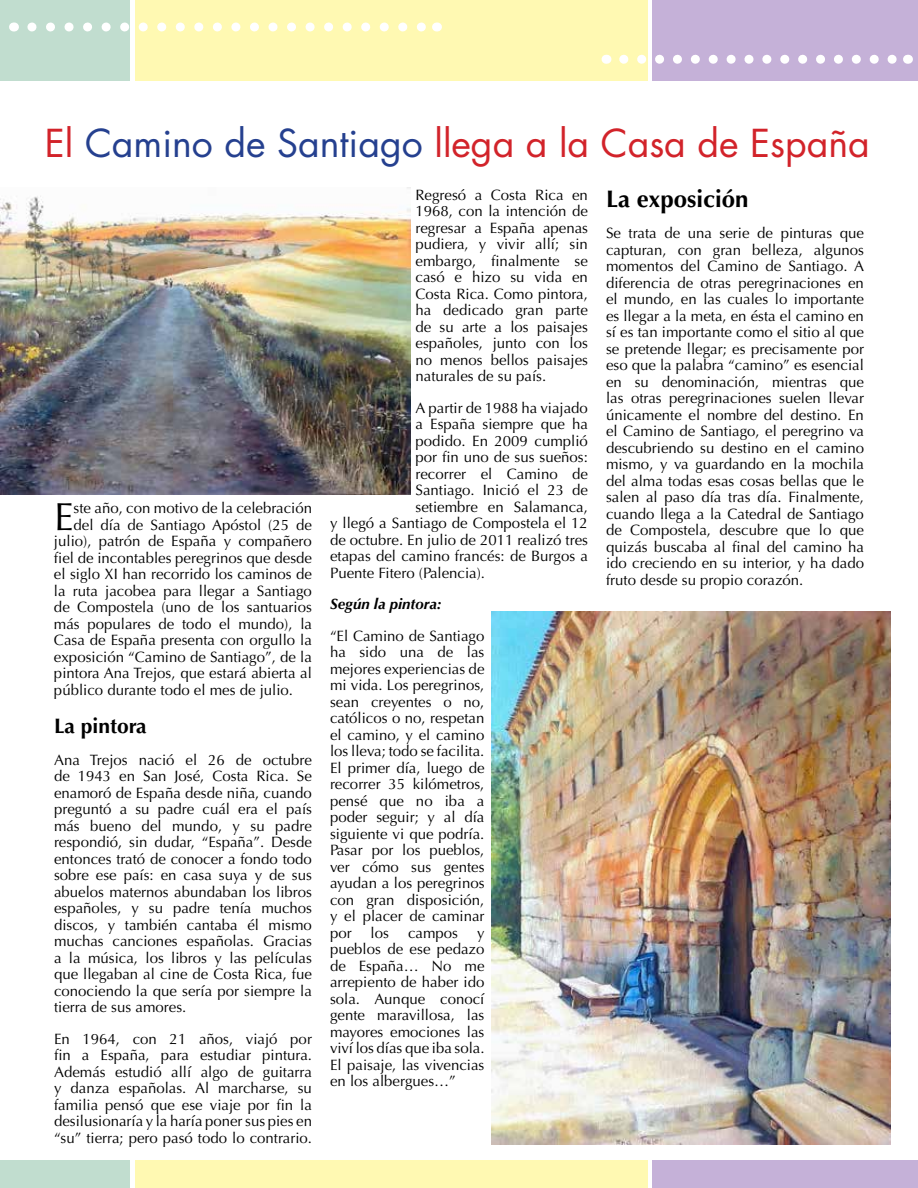
<style>
.page{position:relative;width:918px;height:1188px;background:#fff}
.page>*{position:absolute;margin:0;border:0;box-sizing:border-box;transform-origin:0 0}
.t1{font:39.15px "Optima LT Std";color:#000}
.t2{font:37.5px "Futura";color:#d2232a}
.t3{font:700 24px "Optima LT Std";color:#000}
.t4{font:700 21px "Optima LT Std";color:#000}
.t5{font:15px/16.5px "Optima LT Std";color:#000;text-align:justify}
.t6{font:italic 700 15px "Optima LT Std";color:#000}
.s1{color:#25408f}
</style>
<div class="page">
<div style="left:135px;top:0;width:512px;height:81px;background:#fff9b2"></div>
<div style="left:135px;top:1161px;width:512px;height:27px;background:#fff9b2"></div>
<div style="left:0;top:0;width:130px;height:81px;background:#c1ddcf"></div>
<div style="left:0;top:1161px;width:130px;height:27px;background:#c1ddcf"></div>
<div style="left:652px;top:0;width:266px;height:81px;background:#c5b1d8"></div>
<div style="left:652px;top:1161px;width:266px;height:27px;background:#c5b1d8"></div>
<svg style="left:624px;top:55px;width:273px;height:9px"></svg>
<svg style="left:32px;top:22px;width:394px;height:10px"></svg>
<img style="left:492px;top:612px;width:399px;height:533px">
<img style="left:0;top:187px;width:410px;height:308px">
<h2 class="t2" style="left:45px;top:117px;width:826px">El <span class="s1">Camino de Santiago</span> llega a la Casa de España</h2>
<h1 class="t1" style="left:54px;top:494px;width:21px">E</h1>
<p class="t5" style="left:74px;top:500px;width:240px">ste año, con motivo de la celebración</p>
<p class="t5" style="left:74px;top:517px;width:240px">del día de Santiago Apóstol (25 de</p>
<p class="t5" style="left:54px;top:533px;width:259px">julio), patrón de España y compañero</p>
<p class="t5" style="left:54px;top:550px;width:260px">fiel de incontables peregrinos que desde</p>
<p class="t5" style="left:54px;top:566px;width:260px">el siglo XI han recorrido los caminos de</p>
<p class="t5" style="left:54px;top:583px;width:260px">la ruta jacobea para llegar a Santiago</p>
<p class="t5" style="left:54px;top:599px;width:259px">de Compostela (uno de los santuarios</p>
<p class="t5" style="left:54px;top:616px;width:260px">más populares de todo el mundo), la</p>
<p class="t5" style="left:54px;top:632px;width:259px">Casa de España presenta con orgullo la</p>
<p class="t5" style="left:54px;top:649px;width:259px">exposición “Camino de Santiago”, de la</p>
<p class="t5" style="left:54px;top:665px;width:259px">pintora Ana Trejos, que estará abierta al</p>
<p class="t5" style="left:54px;top:682px;width:241px">público durante todo el mes de julio.</p>
<h3 class="t4" style="left:54px;top:714px;width:94px">La pintora</h3>
<p class="t5" style="left:54px;top:751px;width:260px">Ana Trejos nació el 26 de octubre de 1943 en San José, Costa Rica. Se enamoró de España desde niña, cuando preguntó a su padre cuál era el país más bueno del mundo, y su padre respondió, sin dudar, “España”. Desde entonces trató de conocer a fondo todo sobre ese país: en casa suya y de sus abuelos maternos abundaban los libros españoles, y su padre tenía muchos discos, y también cantaba él mismo muchas canciones españolas. Gracias a la música, los libros y las películas que llegaban al cine de Costa Rica, fue conociendo la que sería por siempre la tierra de sus amores.</p>
<p class="t5" style="left:54px;top:1030px;width:260px">En 1964, con 21 años, viajó por fin a España, para estudiar pintura.<br>Además estudió allí algo de guitarra y danza españolas. Al marcharse, su familia pensó que ese viaje por fin la desilusionaría y la haría poner sus pies en “su” tierra; pero pasó todo lo contrario.</p>
<p class="t5" style="left:416px;top:187px;width:174px">Regresó a Costa Rica en 1968, con la intención de regresar a España apenas pudiera, y vivir allí; sin embargo, finalmente se casó e hizo su vida en Costa Rica. Como pintora, ha dedicado gran parte de su arte a los paisajes españoles, junto con los no menos bellos paisajes naturales de su país.</p>
<p class="t5" style="left:416px;top:400px;width:174px">A partir de 1988 ha viajado</p>
<p class="t5" style="left:416px;top:416px;width:174px">a España siempre que ha</p>
<p class="t5" style="left:416px;top:433px;width:174px">podido. En 2009 cumplió</p>
<p class="t5" style="left:416px;top:449px;width:174px">por fin uno de sus sueños:</p>
<p class="t5" style="left:416px;top:466px;width:174px">recorrer el Camino de</p>
<p class="t5" style="left:416px;top:482px;width:174px">Santiago. Inició el 23 de</p>
<p class="t5" style="left:416px;top:499px;width:174px">setiembre en Salamanca,</p>
<p class="t5" style="left:330px;top:515px;width:259px">y llegó a Santiago de Compostela el 12</p>
<p class="t5" style="left:330px;top:532px;width:260px">de octubre. En julio de 2011 realizó tres</p>
<p class="t5" style="left:330px;top:548px;width:259px">etapas del camino francés: de Burgos a</p>
<p class="t5" style="left:330px;top:565px;width:157px">Puente Fitero (Palencia).</p>
<p class="t6" style="left:330px;top:596px;width:113px">Según la pintora:</p>
<p class="t5" style="left:330px;top:628px;width:156px">“El Camino de Santiago ha sido una de las mejores experiencias de mi vida. Los peregrinos, sean creyentes o no, católicos o no, respetan el camino, y el camino los lleva; todo se facilita.<br>El primer día, luego de recorrer 35 kilómetros, pensé que no iba a poder seguir; y al día siguiente vi que podría.<br>Pasar por los pueblos, ver cómo sus gentes ayudan a los peregrinos con gran disposición, y el placer de caminar por</p>
<p class="t5" style="left:371px;top:925px;width:20px">los</p>
<p class="t5" style="left:408px;top:925px;width:52px">campos</p>
<p class="t5" style="left:330px;top:925px;width:156px;text-indent:147px">y pueblos de ese pedazo de España… No me arrepiento de haber ido sola. Aunque conocí gente maravillosa, las mayores emociones las viví los días que iba sola.<br>El paisaje, las vivencias en los albergues…”</p>
<h3 class="t3" style="left:606px;top:184px;width:144px">La exposición</h3>
<p class="t5" style="left:606px;top:225px;width:260px">Se trata de una serie de pinturas que capturan, con gran belleza, algunos momentos del Camino de Santiago. A diferencia de otras peregrinaciones en el mundo, en las cuales lo importante es llegar a la meta, en ésta el camino en sí es tan importante como el sitio al que se pretende llegar; es precisamente por eso que la palabra “camino” es esencial en su denominación, mientras que las otras peregrinaciones suelen llevar únicamente el nombre del destino. En el Camino de Santiago, el peregrino va descubriendo su destino en el camino mismo, y va guardando en la mochila del alma todas esas cosas bellas que le salen al paso día tras día. Finalmente, cuando llega a la Catedral de Santiago de Compostela, descubre que lo que quizás buscaba al final del camino ha ido creciendo en su interior, y ha dado fruto desde su propio corazón.</p>
</div>
